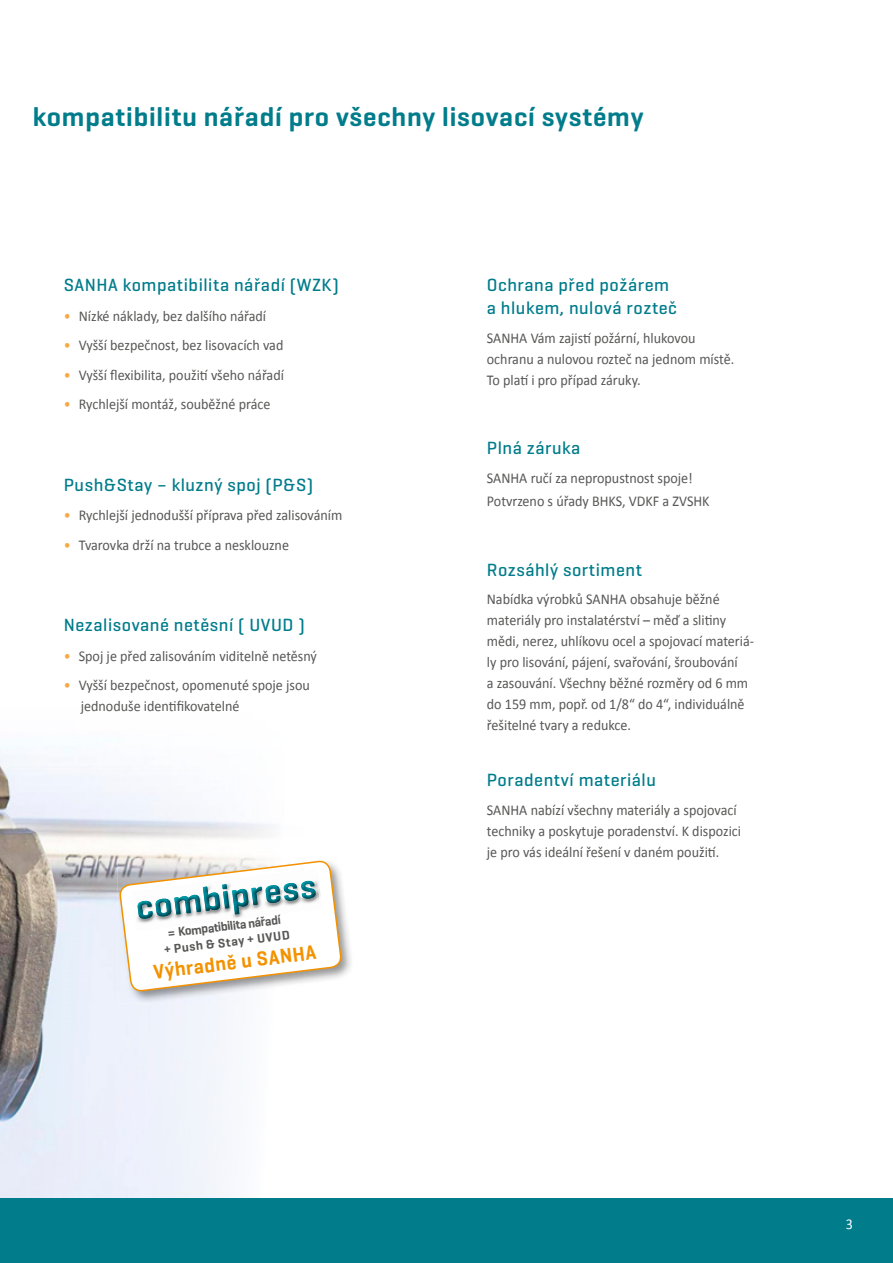
<style>
.page{position:relative;width:893px;height:1263px;background:#fff}
.page>*{position:absolute;margin:0;border:0;box-sizing:border-box;transform-origin:0 0}
.t1{font:600 27px "Geogrotesque";letter-spacing:.03em;color:#007c8b}
.t2{font:600 20.55px "Geogrotesque";color:#f39200;scale:.95 1}
.t3{font:500 18px/22.5px "Geogrotesque";letter-spacing:.03em;color:#007c8b}
.t4{font:15px/21px "Calibri";color:#575756;scale:.94 1}
.t5{font:15px "Calibri";color:#fff;scale:.94 1}
.t6{font:600 12.9px/16.2px "Geogrotesque";color:#575756;text-align:center}
.s1{color:#f7a941}
</style>
<div class="page">
<img style="left:0;top:747px;width:279px;height:136px">
<img style="left:0;top:883px;width:152px;height:315px">
<img style="left:118px;top:859px;width:233px;height:144px">
<svg style="left:119px;top:860px;width:223px;height:145px"></svg>
<div style="left:0;top:1198px;width:893px;height:65px;background:#007c8b"></div>
<h1 class="t1" style="left:33px;top:100px;width:612px">kompatibilitu nářadí pro všechny lisovací systémy</h1>
<p class="t3" style="left:64px;top:273px;width:276px">SANHA kompatibilita nářadí (WZK)</p>
<p class="t4" style="left:64px;top:305px;width:217px"><span class="s1">•</span> Nízké náklady, bez dalšího nářadí</p>
<p class="t4" style="left:64px;top:335px;width:235px"><span class="s1">•</span> Vyšší bezpečnost, bez lisovacích vad</p>
<p class="t4" style="left:64px;top:364px;width:236px"><span class="s1">•</span> Vyšší flexibilita, použití všeho nářadí</p>
<p class="t4" style="left:64px;top:394px;width:221px"><span class="s1">•</span> Rychlejší montáž, souběžné práce</p>
<p class="t3" style="left:64px;top:473px;width:251px">Push&amp;Stay – kluzný spoj (P&amp;S)</p>
<p class="t4" style="left:64px;top:505px;width:298px"><span class="s1">•</span> Rychlejší jednodušší příprava před zalisováním</p>
<p class="t4" style="left:64px;top:534px;width:241px"><span class="s1">•</span> Tvarovka drží na trubce a nesklouzne</p>
<p class="t3" style="left:64px;top:613px;width:242px">Nezalisované netěsní ( UVUD )</p>
<p class="t4" style="left:64px;top:645px;width:271px"><span class="s1">•</span> Spoj je před zalisováním viditelně netěsný</p>
<p class="t4" style="left:81px;top:675px;width:245px;text-indent:-17px"><span class="s1">•</span> Vyšší bezpečnost, opomenuté spoje jsou jednoduše identifikovatelné</p>
<p class="t6" style="left:161px;top:926px;width:128px;rotate:-7deg">= Kompatibilita nářadí<br>+ Push &amp; Stay + UVUD</p>
<h2 class="t2" style="left:152px;top:959px;width:174px;rotate:-7deg">Výhradně u SANHA</h2>
<p class="t3" style="left:487px;top:273px;width:192px">Ochrana před požárem a hlukem, nulová rozteč</p>
<p class="t4" style="left:487px;top:328px;width:265px">SANHA Vám zajistí požární, hlukovou ochranu a nulovou rozteč na jednom místě.<br>To platí i pro případ záruky.</p>
<p class="t3" style="left:487px;top:436px;width:95px">Plná záruka</p>
<p class="t4" style="left:487px;top:467px;width:238px;line-height:22.5px">SANHA ručí za nepropustnost spoje!<br>Potvrzeno s úřady BHKS, VDKF a ZVSHK</p>
<p class="t3" style="left:487px;top:558px;width:157px">Rozsáhlý sortiment</p>
<p class="t4" style="left:487px;top:588px;width:286px">Nabídka výrobků SANHA obsahuje běžné materiály pro instalatérství – měď a slitiny mědi, nerez, uhlíkovu ocel a spojovací materiá&shy;ly pro lisování, pájení, svařování, šroubování<br>a zasouvání. Všechny běžné rozměry od 6 mm do 159 mm, popř. od 1/8“ do 4“, individuálně řešitelné tvary a redukce.</p>
<p class="t3" style="left:487px;top:768px;width:171px">Poradentví materiálu</p>
<p class="t4" style="left:487px;top:800px;width:272px">SANHA nabízí všechny materiály a spojovací techniky a poskytuje poradenství. K dispozici je pro vás ideální řešení v daném použití.</p>
<p class="t5" style="left:846px;top:1214px;width:9px">3</p>
</div>
